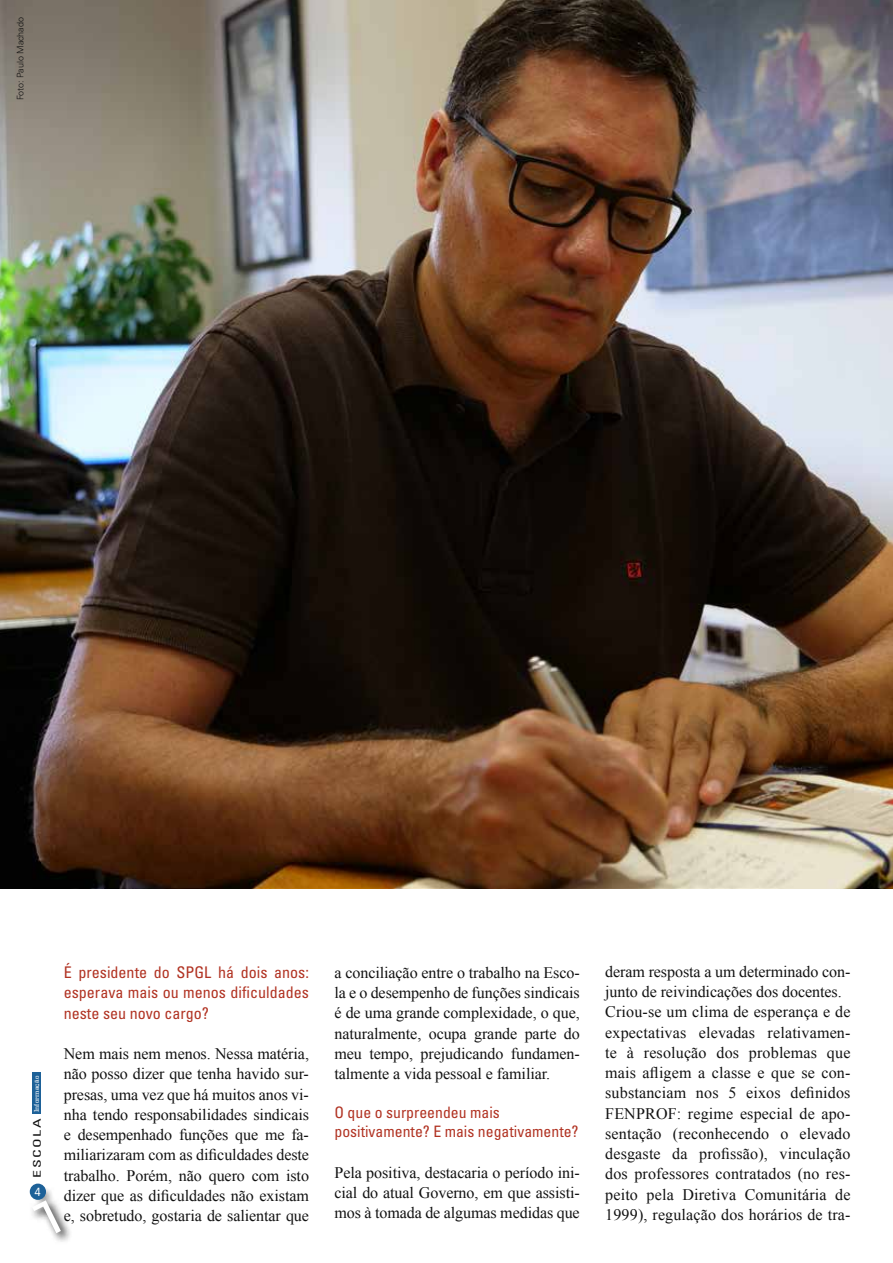
<style>
.page{position:relative;width:893px;height:1263px;background:#fff}
.page>*{position:absolute;margin:0;border:0;box-sizing:border-box;transform-origin:0 0}
.t1{font:16.05px/20.2px "Times New Roman";letter-spacing:.01em;color:#121212;text-align:justify}
.t2{font:condensed 16.05px/20.2px "Univers";color:#b13323;text-align:justify}
.t3{font:condensed 15.75px/18.9px "Univers";color:#b13323}
.t4{font:12px "Andale Mono";color:#fff}
.t5{font:condensed 10.5px "Univers";letter-spacing:.1em;color:#121212;scale:1.5 1}
.t6{font:300 9px "Univers";color:#121212}
.t7{font:6.75px "Civic";letter-spacing:.01em;color:#fff;scale:1.33 1}
</style>
<div class="page">
<div style="left:32px;top:1073px;width:9px;height:42px;background:#1d6198"></div>
<svg style="left:29px;top:1186px;width:41px;height:56px"></svg>
<svg style="left:32px;top:1189px;width:29px;height:44px"></svg>
<div style="left:30px;top:1183px;width:16px;height:17px;background:#1d6198;border-radius:50%"></div>
<img style="left:0;top:0;width:893px;height:888px">
<p class="t6" style="left:15px;top:100px;width:85px;rotate:-90deg">Foto: Paulo Machado</p>
<p class="t7" style="left:33px;top:1112px;width:29px;rotate:-90deg">Informação</p>
<p class="t5" style="left:30px;top:1178px;width:41px;rotate:-90deg">ESCOLA</p>
<p class="t4" style="left:34px;top:1184px;width:9px">4</p>
<p class="t2" style="left:64px;top:962px;width:247px">É presidente do SPGL há dois anos: esperava mais ou menos dificuldades neste seu novo cargo?</p>
<p class="t1" style="left:64px;top:1043px;width:247px">Nem mais nem menos. Nessa matéria, não posso dizer que tenha havido sur&shy;presas, uma vez que há muitos anos vi&shy;nha tendo responsabilidades sindicais e desempenhado funções que me fa&shy;miliarizaram com as dificuldades deste trabalho. Porém, não quero com isto dizer que as dificuldades não existam e, sobretudo, gostaria de salientar que</p>
<p class="t1" style="left:334px;top:962px;width:247px">a conciliação entre o trabalho na Esco&shy;la e o desempenho de funções sindicais é de uma grande complexidade, o que, naturalmente, ocupa grande parte do meu tempo, prejudicando fundamen&shy;talmente a vida pessoal e familiar.</p>
<p class="t3" style="left:334px;top:1103px;width:246px">O que o surpreendeu mais positivamente? E mais negativamente?</p>
<p class="t1" style="left:334px;top:1162px;width:247px">Pela positiva, destacaria o período ini&shy;cial do atual Governo, em que assisti&shy;mos à tomada de algumas medidas que</p>
<p class="t1" style="left:605px;top:961px;width:247px;text-align:left">deram resposta a um determinado con&shy;junto de reivindicações dos docentes.<br>Criou-se um clima de esperança e de expectativas elevadas relativamen&shy;te à resolução dos problemas que mais afligem a classe e que se con&shy;substanciam nos 5 eixos definidos FENPROF: regime especial de apo&shy;sentação (reconhecendo o elevado desgaste da profissão), vinculação dos professores contratados (no res&shy;peito pela Diretiva Comunitária de 1999), regulação dos horários de tra-</p>
</div>
